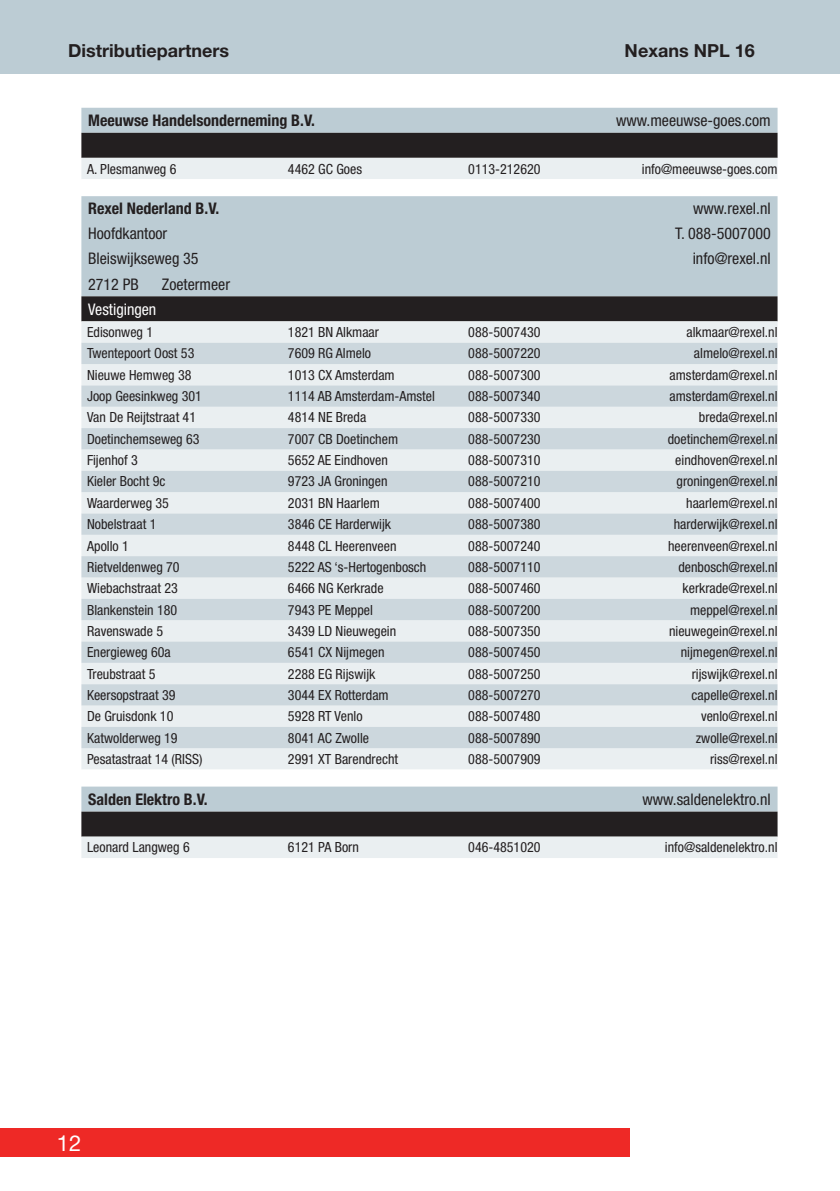
<style>
.page{position:relative;width:840px;height:1191px;background:#fff}
.page>*{position:absolute;margin:0;border:0;box-sizing:border-box;transform-origin:0 0}
.t1{font:22px "Helvetica Neue LT Std";color:#fff}
.t2{font:700 18px "Helvetica Neue LT Std";color:#231f20}
.t3{font:condensed 16px "Helvetica Neue LT Std";color:#231f20}
.t4{font:700 condensed 16px "Helvetica Neue LT Std";color:#231f20}
.t5{font:condensed 16px "Helvetica Neue LT Std";color:#fff}
.t6{font:condensed 14px "Helvetica Neue LT Std";color:#231f20}
</style>
<div class="page">
<div style="left:0;top:0;width:839px;height:74px;background:#bcccd4"></div>
<div style="left:0;top:1128px;width:629px;height:29px;background:#ee2926"></div>
<svg style="left:81px;top:108px;width:696px;height:71px;background:#959a9e"></svg>
<div style="left:81px;top:196px;width:696px;height:100px;background:#bcccd4"></div>
<div style="left:81px;top:296px;width:696px;height:25px;background:#231f20"></div>
<div style="left:81px;top:321px;width:696px;height:448px;background:#eaeff1"></div>
<svg style="left:81px;top:343px;width:696px;height:405px;background:#dae2e6"></svg>
<svg style="left:81px;top:786px;width:696px;height:72px;background:#969c9f"></svg>
<p class="t2" style="left:68px;top:39px;width:162px">Distributiepartners</p>
<p class="t2" style="left:624px;top:39px;width:132px">Nexans NPL 16</p>
<p class="t4" style="left:88px;top:111px;width:228px">Meeuwse Handelsonderneming B.V.</p>
<p class="t3" style="left:615px;top:111px;width:156px">www.meeuwse-goes.com</p>
<p class="t6" style="left:87px;top:160px;width:91px">A. Plesmanweg 6</p>
<p class="t6" style="left:288px;top:160px;width:76px">4462 GC Goes</p>
<p class="t6" style="left:468px;top:160px;width:74px">0113-212620</p>
<p class="t6" style="left:641px;top:160px;width:137px">info@meeuwse-goes.com</p>
<p class="t4" style="left:88px;top:199px;width:133px">Rexel Nederland B.V.</p>
<p class="t3" style="left:692px;top:199px;width:79px">www.rexel.nl</p>
<p class="t3" style="left:88px;top:224px;width:81px">Hoofdkantoor</p>
<p class="t3" style="left:674px;top:224px;width:97px">T. 088-5007000</p>
<p class="t3" style="left:88px;top:249px;width:112px">Bleiswijkseweg 35</p>
<p class="t3" style="left:692px;top:249px;width:79px">info@rexel.nl</p>
<p class="t3" style="left:88px;top:275px;width:52px">2712 PB</p>
<p class="t3" style="left:162px;top:275px;width:70px">Zoetermeer</p>
<p class="t5" style="left:88px;top:300px;width:70px">Vestigingen</p>
<p class="t6" style="left:87px;top:324px;width:68px">Edisonweg 1</p>
<p class="t6" style="left:288px;top:324px;width:92px">1821 BN Alkmaar</p>
<p class="t6" style="left:468px;top:324px;width:74px">088-5007430</p>
<p class="t6" style="left:686px;top:324px;width:92px">alkmaar@rexel.nl</p>
<p class="t6" style="left:87px;top:345px;width:109px">Twentepoort Oost 53</p>
<p class="t6" style="left:288px;top:345px;width:85px">7609 RG Almelo</p>
<p class="t6" style="left:468px;top:345px;width:74px">088-5007220</p>
<p class="t6" style="left:693px;top:345px;width:85px">almelo@rexel.nl</p>
<p class="t6" style="left:87px;top:367px;width:106px">Nieuwe Hemweg 38</p>
<p class="t6" style="left:288px;top:367px;width:108px">1013 CX Amsterdam</p>
<p class="t6" style="left:468px;top:367px;width:74px">088-5007300</p>
<p class="t6" style="left:669px;top:367px;width:109px">amsterdam@rexel.nl</p>
<p class="t6" style="left:87px;top:388px;width:116px">Joop Geesinkweg 301</p>
<p class="t6" style="left:288px;top:388px;width:148px">1114 AB Amsterdam-Amstel</p>
<p class="t6" style="left:468px;top:388px;width:74px">088-5007340</p>
<p class="t6" style="left:669px;top:388px;width:109px">amsterdam@rexel.nl</p>
<p class="t6" style="left:87px;top:409px;width:110px">Van De Reijtstraat 41</p>
<p class="t6" style="left:288px;top:409px;width:80px">4814 NE Breda</p>
<p class="t6" style="left:468px;top:409px;width:74px">088-5007330</p>
<p class="t6" style="left:698px;top:409px;width:80px">breda@rexel.nl</p>
<p class="t6" style="left:87px;top:431px;width:114px">Doetinchemseweg 63</p>
<p class="t6" style="left:288px;top:431px;width:112px">7007 CB Doetinchem</p>
<p class="t6" style="left:468px;top:431px;width:74px">088-5007230</p>
<p class="t6" style="left:667px;top:431px;width:111px">doetinchem@rexel.nl</p>
<p class="t6" style="left:87px;top:452px;width:52px">Fijenhof 3</p>
<p class="t6" style="left:288px;top:452px;width:101px">5652 AE Eindhoven</p>
<p class="t6" style="left:468px;top:452px;width:74px">088-5007310</p>
<p class="t6" style="left:675px;top:452px;width:104px">eindhoven@rexel.nl</p>
<p class="t6" style="left:87px;top:473px;width:80px">Kieler Bocht 9c</p>
<p class="t6" style="left:288px;top:473px;width:101px">9723 JA Groningen</p>
<p class="t6" style="left:468px;top:473px;width:74px">088-5007210</p>
<p class="t6" style="left:676px;top:473px;width:102px">groningen@rexel.nl</p>
<p class="t6" style="left:87px;top:495px;width:83px">Waarderweg 35</p>
<p class="t6" style="left:288px;top:495px;width:93px">2031 BN Haarlem</p>
<p class="t6" style="left:468px;top:495px;width:74px">088-5007400</p>
<p class="t6" style="left:685px;top:495px;width:93px">haarlem@rexel.nl</p>
<p class="t6" style="left:87px;top:516px;width:71px">Nobelstraat 1</p>
<p class="t6" style="left:288px;top:516px;width:105px">3846 CE Harderwijk</p>
<p class="t6" style="left:468px;top:516px;width:74px">088-5007380</p>
<p class="t6" style="left:673px;top:516px;width:105px">harderwijk@rexel.nl</p>
<p class="t6" style="left:87px;top:537px;width:43px">Apollo 1</p>
<p class="t6" style="left:288px;top:537px;width:110px">8448 CL Heerenveen</p>
<p class="t6" style="left:468px;top:537px;width:74px">088-5007240</p>
<p class="t6" style="left:667px;top:537px;width:111px">heerenveen@rexel.nl</p>
<p class="t6" style="left:87px;top:559px;width:94px">Rietveldenweg 70</p>
<p class="t6" style="left:288px;top:559px;width:140px">5222 AS ‘s-Hertogenbosch</p>
<p class="t6" style="left:468px;top:559px;width:74px">088-5007110</p>
<p class="t6" style="left:678px;top:559px;width:101px">denbosch@rexel.nl</p>
<p class="t6" style="left:87px;top:580px;width:92px">Wiebachstraat 23</p>
<p class="t6" style="left:288px;top:580px;width:97px">6466 NG Kerkrade</p>
<p class="t6" style="left:468px;top:580px;width:74px">088-5007460</p>
<p class="t6" style="left:682px;top:580px;width:96px">kerkrade@rexel.nl</p>
<p class="t6" style="left:87px;top:601px;width:92px">Blankenstein 180</p>
<p class="t6" style="left:288px;top:601px;width:86px">7943 PE Meppel</p>
<p class="t6" style="left:468px;top:601px;width:74px">088-5007200</p>
<p class="t6" style="left:689px;top:601px;width:89px">meppel@rexel.nl</p>
<p class="t6" style="left:87px;top:623px;width:77px">Ravenswade 5</p>
<p class="t6" style="left:288px;top:623px;width:110px">3439 LD Nieuwegein</p>
<p class="t6" style="left:468px;top:623px;width:74px">088-5007350</p>
<p class="t6" style="left:668px;top:623px;width:110px">nieuwegein@rexel.nl</p>
<p class="t6" style="left:87px;top:644px;width:85px">Energieweg 60a</p>
<p class="t6" style="left:288px;top:644px;width:98px">6541 CX Nijmegen</p>
<p class="t6" style="left:468px;top:644px;width:74px">088-5007450</p>
<p class="t6" style="left:680px;top:644px;width:98px">nijmegen@rexel.nl</p>
<p class="t6" style="left:87px;top:665px;width:70px">Treubstraat 5</p>
<p class="t6" style="left:288px;top:665px;width:89px">2288 EG Rijswijk</p>
<p class="t6" style="left:468px;top:665px;width:74px">088-5007250</p>
<p class="t6" style="left:691px;top:665px;width:87px">rijswijk@rexel.nl</p>
<p class="t6" style="left:87px;top:687px;width:90px">Keersopstraat 39</p>
<p class="t6" style="left:288px;top:687px;width:102px">3044 EX Rotterdam</p>
<p class="t6" style="left:468px;top:687px;width:74px">088-5007270</p>
<p class="t6" style="left:691px;top:687px;width:87px">capelle@rexel.nl</p>
<p class="t6" style="left:87px;top:708px;width:88px">De Gruisdonk 10</p>
<p class="t6" style="left:288px;top:708px;width:76px">5928 RT Venlo</p>
<p class="t6" style="left:468px;top:708px;width:74px">088-5007480</p>
<p class="t6" style="left:700px;top:708px;width:78px">venlo@rexel.nl</p>
<p class="t6" style="left:87px;top:729px;width:92px">Katwolderweg 19</p>
<p class="t6" style="left:288px;top:729px;width:83px">8041 AC Zwolle</p>
<p class="t6" style="left:468px;top:729px;width:74px">088-5007890</p>
<p class="t6" style="left:695px;top:729px;width:83px">zwolle@rexel.nl</p>
<p class="t6" style="left:87px;top:751px;width:117px">Pesatastraat 14 (RISS)</p>
<p class="t6" style="left:288px;top:751px;width:112px">2991 XT Barendrecht</p>
<p class="t6" style="left:468px;top:751px;width:74px">088-5007909</p>
<p class="t6" style="left:709px;top:751px;width:69px">riss@rexel.nl</p>
<p class="t4" style="left:88px;top:789px;width:121px">Salden Elektro B.V.</p>
<p class="t3" style="left:642px;top:790px;width:130px">www.saldenelektro.nl</p>
<p class="t6" style="left:87px;top:839px;width:104px">Leonard Langweg 6</p>
<p class="t6" style="left:288px;top:839px;width:72px">6121 PA Born</p>
<p class="t6" style="left:468px;top:839px;width:74px">046-4851020</p>
<p class="t6" style="left:664px;top:839px;width:114px">info@saldenelektro.nl</p>
<h1 class="t1" style="left:57px;top:1129px;width:26px">12</h1>
</div>
